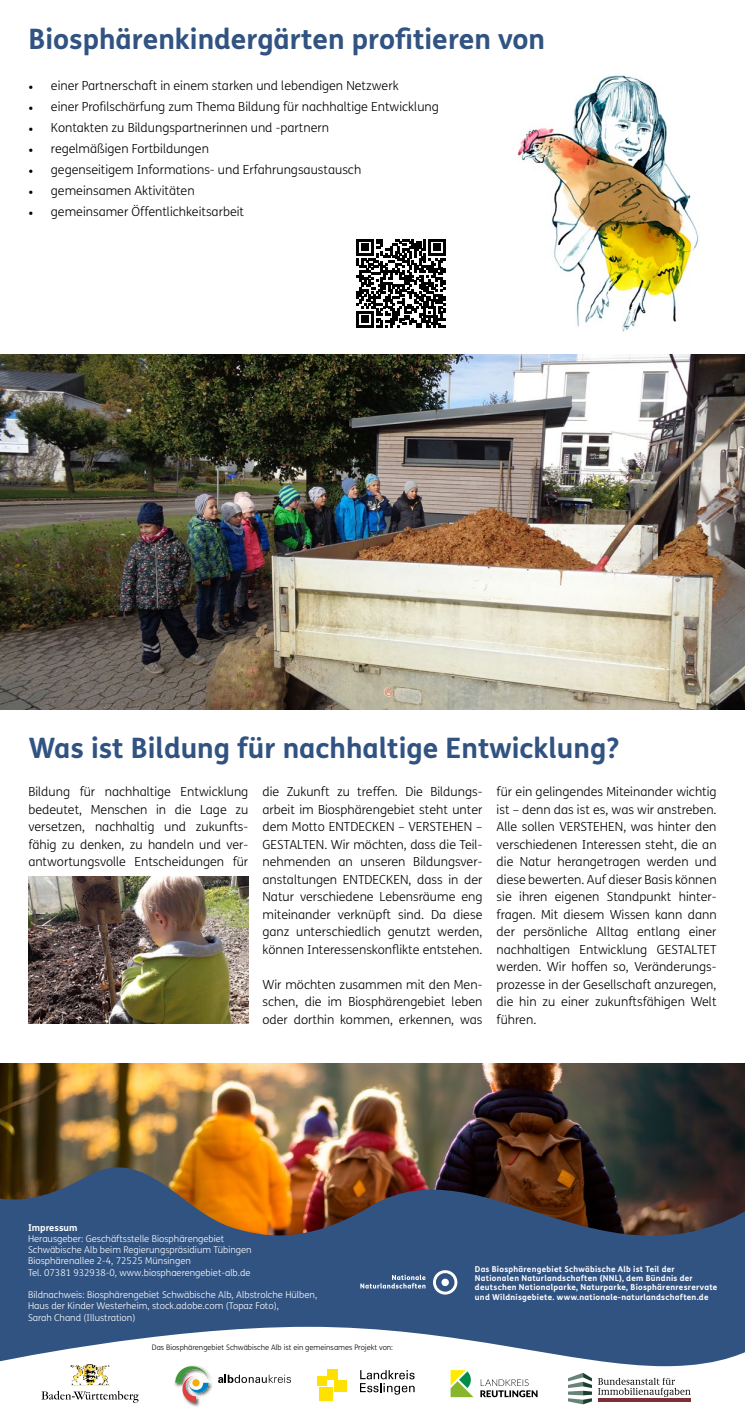
<style>
.page{position:relative;width:745px;height:1418px;background:#fff}
.page>*{position:absolute;margin:0;border:0;box-sizing:border-box;transform-origin:0 0}
.t1{font:700 28.12px "FS Me";color:#315382}
.t2{font:300 12.5px/17.5px "FS Me";color:#000;text-align:justify}
.t3{font:300 9.38px/11.2px "FS Me";color:#fff}
.t4{font:700 9.38px "FS Me";color:#fff}
.t5{font:700 8.12px/9.4px "FS Me";letter-spacing:.03em;color:#fff}
.CI-neu-Preise_etc{font:300 7.5px "FS Me";color:#000}
.s1{font-family:"Minion Pro";font-weight:400}
</style>
<div class="page">
<img style="left:517px;top:75px;width:182px;height:257px">
<img style="left:0;top:1063px;width:744px;height:79px">
<img style="left:0;top:1142px;width:744px;height:184px">
<svg style="left:432px;top:1270px;width:25px;height:24px"></svg>
<div style="left:441px;top:1278px;width:7px;height:7px;background:#fff;border-radius:50%"></div>
<svg style="left:360px;top:1274px;width:65px;height:14px"></svg>
<svg style="left:0;top:1326px;width:744px;height:79px"></svg>
<img style="left:71px;top:1363px;width:40px;height:22px">
<svg style="left:41px;top:1390px;width:98px;height:12px"></svg>
<img style="left:173px;top:1363px;width:41px;height:25px">
<img style="left:180px;top:1402px;width:21px;height:5px">
<svg style="left:175px;top:1366px;width:116px;height:36px"></svg>
<div style="left:192px;top:1379px;width:7px;height:7px;background:#f8ac08;border-radius:50%"></div>
<div style="left:317px;top:1376px;width:9px;height:9px;background:#ffe100"></div>
<div style="left:319px;top:1386px;width:14px;height:14px;background:#ffe100"></div>
<div style="left:334px;top:1380px;width:12px;height:11px;background:#ffe100"></div>
<div style="left:327px;top:1368px;width:10px;height:11px;background:#ffe100"></div>
<svg style="left:360px;top:1369px;width:54px;height:25px"></svg>
<svg style="left:480px;top:1379px;width:57px;height:18px"></svg>
<svg style="left:450px;top:1369px;width:23px;height:27px"></svg>
<svg style="left:567px;top:1372px;width:24px;height:32px"></svg>
<svg style="left:597px;top:1377px;width:93px;height:19px"></svg>
<hr style="left:597px;top:1398px;width:93px;height:3px;background:#7b3038">
<svg style="left:356px;top:239px;width:89px;height:88px"></svg>
<img style="left:0;top:354px;width:744px;height:355px">
<img style="left:28px;top:876px;width:220px;height:147px">
<p class="t1" style="left:28px;top:18px;width:518px">Biosphärenkindergärten profitieren von</p>
<p class="t2" style="left:28px;top:76px;width:371px"><span class="s1">•</span> einer Partnerschaft in einem starken und lebendigen Netzwerk</p>
<p class="t2" style="left:28px;top:97px;width:411px"><span class="s1">•</span> einer Profilschärfung zum Thema Bildung für nachhaltige Entwicklung</p>
<p class="t2" style="left:28px;top:118px;width:302px"><span class="s1">•</span> Kontakten zu Bildungspartnerinnen und -partnern</p>
<p class="t2" style="left:28px;top:139px;width:182px"><span class="s1">•</span> regelmäßigen Fortbildungen</p>
<p class="t2" style="left:28px;top:160px;width:334px"><span class="s1">•</span> gegenseitigem Informations- und Erfahrungsaustausch</p>
<p class="t2" style="left:28px;top:181px;width:168px"><span class="s1">•</span> gemeinsamen Aktivitäten</p>
<p class="t2" style="left:28px;top:202px;width:217px"><span class="s1">•</span> gemeinsamer Öffentlichkeitsarbeit</p>
<p class="t1" style="left:28px;top:726px;width:592px">Was ist Bildung für nachhaltige Entwicklung?</p>
<p class="t2" style="left:28px;top:782px;width:221px">Bildung für nachhaltige Entwicklung bedeutet, Menschen in die Lage zu versetzen, nachhaltig und zukunfts&shy;fähig zu denken, zu handeln und ver&shy;antwortungsvolle Entscheidungen für</p>
<p class="t2" style="left:262px;top:782px;width:221px">die Zukunft zu treffen. Die Bildungs&shy;arbeit im Biosphärengebiet steht unter dem Motto ENTDECKEN – VERSTEHEN – GESTALTEN. Wir möchten, dass die Teil&shy;nehmenden an unseren Bildungsver&shy;anstaltungen ENTDECKEN, dass in der Natur verschiedene Lebensräume eng miteinander verknüpft sind. Da diese ganz unterschiedlich genutzt werden, können Interessenskonflikte entstehen.</p>
<p class="t2" style="left:262px;top:975px;width:221px">Wir möchten zusammen mit den Men&shy;schen, die im Biosphärengebiet leben oder dorthin kommen, erkennen, was</p>
<p class="t2" style="left:496px;top:782px;width:221px">für ein gelingendes Miteinander wichtig ist – denn das ist es, was wir anstreben.<br>Alle sollen VERSTEHEN, was hinter den verschiedenen Interessen steht, die an die Natur herangetragen werden und diese bewerten. Auf dieser Basis können sie ihren eigenen Standpunkt hinter&shy;fragen. Mit diesem Wissen kann dann der persönliche Alltag entlang einer nachhaltigen Entwicklung GESTALTET werden. Wir hoffen so, Veränderungs&shy;prozesse in der Gesellschaft anzuregen, die hin zu einer zukunftsfähigen Welt führen.</p>
<p class="t4" style="left:28px;top:1219px;width:51px">Impressum</p>
<p class="t3" style="left:28px;top:1232px;width:198px">Herausgeber: Geschäftsstelle Biosphärengebiet</p>
<p class="t3" style="left:28px;top:1243px;width:225px">Schwäbische Alb beim Regierungspräsidium Tübingen<br>Biosphärenallee 2-4, 72525 Münsingen</p>
<p class="t3" style="left:28px;top:1266px;width:224px">Tel. 07381 932938-0, www.biosphaerengebiet-alb.de</p>
<p class="t3" style="left:28px;top:1288px;width:290px">Bildnachweis: Biosphärengebiet Schwäbische Alb, Albstrolche Hülben,<br>Haus der Kinder Westerheim, stock.adobe.com (Topaz Foto),<br>Sarah Chand (Illustration)</p>
<p class="CI-neu-Preise_etc" style="left:152px;top:1342px;width:242px">Das Biosphärengebiet Schwäbische Alb ist ein gemeinsames Projekt von:</p>
<p class="t5" style="left:474px;top:1263px;width:244px">Das Biosphärengebiet Schwäbische Alb ist Teil der Nationalen Naturlandschaften (NNL), dem Bündnis der deutschen Nationalparke, Naturparke, Biosphärenresrervate und Wildnisgebiete. www.nationale-naturlandschaften.de</p>
</div>
